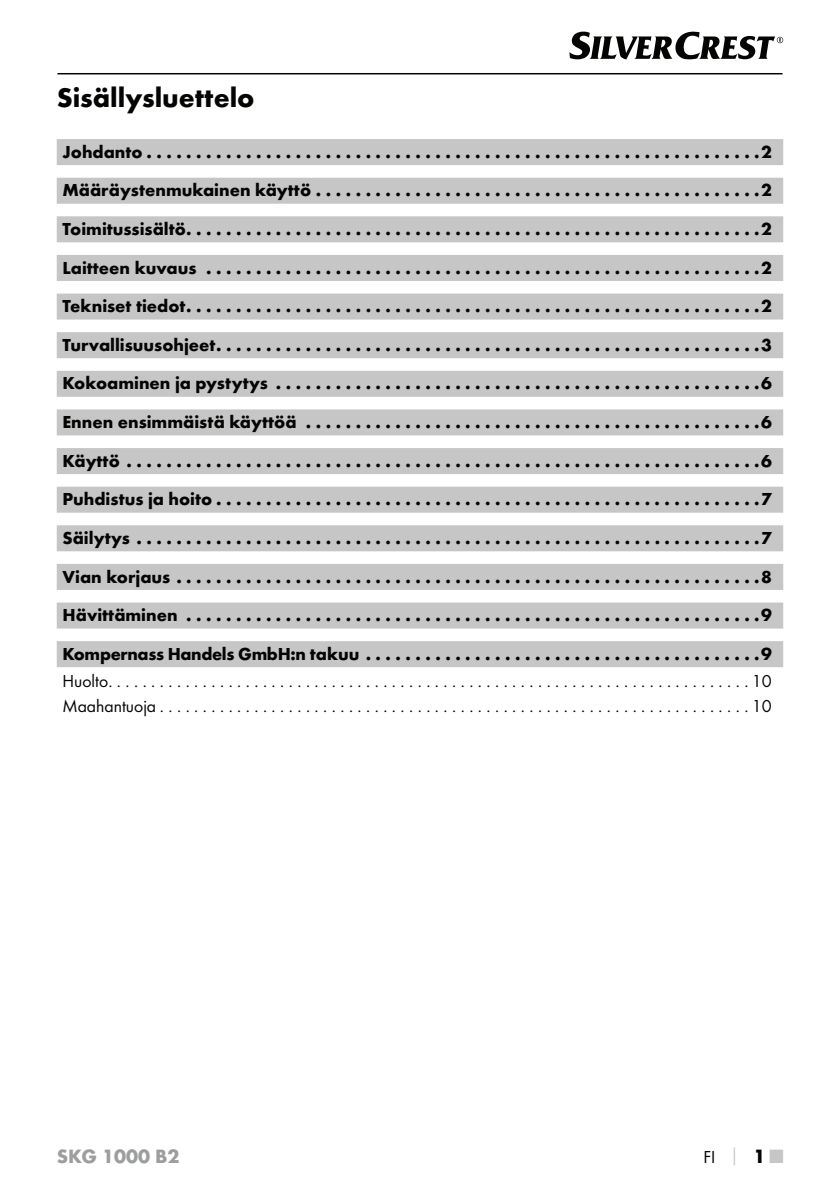
<style>
.page{position:relative;width:840px;height:1191px;background:#fff}
.page>*{position:absolute;margin:0;border:0;box-sizing:border-box;transform-origin:0 0}
.t1{font:700 28px "Futura";color:#040503}
.t2{font:700 20px "Futura";color:#9c9e9d}
.t3{font:700 18px/38.6px "Futura";color:#040503;text-align:justify}
.t4{font:18px/24.4px "Futura Boo";color:#040503}
.s1{font-family:"Futura";font-weight:700;color:#c6c6c6}
.s2{font-family:"Futura";font-weight:700;font-size:20px}
.s3{font-family:"Futura";font-weight:700;font-size:20px;color:#c6c6c6}
</style>
<div class="page">
<hr style="left:57px;top:73px;width:725px;height:1px;background:#040503">
<svg style="left:569px;top:32px;width:213px;height:28px"></svg>
<div style="left:57px;top:139px;width:725px;height:26px;background:#c6c6c6"></div>
<div style="left:57px;top:178px;width:725px;height:26px;background:#c6c6c6"></div>
<div style="left:57px;top:216px;width:725px;height:26px;background:#c6c6c6"></div>
<div style="left:57px;top:255px;width:725px;height:26px;background:#c6c6c6"></div>
<div style="left:57px;top:293px;width:725px;height:26px;background:#c6c6c6"></div>
<div style="left:57px;top:332px;width:725px;height:26px;background:#c6c6c6"></div>
<div style="left:57px;top:371px;width:725px;height:26px;background:#c6c6c6"></div>
<div style="left:57px;top:409px;width:725px;height:26px;background:#c6c6c6"></div>
<div style="left:57px;top:448px;width:725px;height:26px;background:#c6c6c6"></div>
<div style="left:57px;top:487px;width:725px;height:26px;background:#c6c6c6"></div>
<div style="left:57px;top:525px;width:725px;height:26px;background:#c6c6c6"></div>
<div style="left:57px;top:564px;width:725px;height:26px;background:#c6c6c6"></div>
<div style="left:57px;top:602px;width:725px;height:26px;background:#c6c6c6"></div>
<div style="left:57px;top:641px;width:725px;height:26px;background:#c6c6c6"></div>
<h1 class="t1" style="left:57px;top:87px;width:199px">Sisällysluettelo</h1>
<p class="t3" style="left:62px;top:134px;width:710px">Johdanto ..............................................................2<br>Määräystenmukainen käyttö .............................................2<br>Toimitussisältö ..........................................................2<br>Laitteen kuvaus ........................................................2<br>Tekniset tiedot ..........................................................2<br>Turvallisuusohjeet .......................................................3<br>Kokoaminen ja pystytys .................................................6<br>Ennen ensimmäistä käyttöä ..............................................6<br>Käyttö ................................................................6<br>Puhdistus ja hoito .......................................................7<br>Säilytys ...............................................................7<br>Vian korjaus ...........................................................8<br>Hävittäminen ..........................................................9<br>Kompernass Handels GmbH:n takuu ........................................9</p>
<p class="t4" style="left:62px;top:670px;width:710px">Huolto ...........................................................................10<br>Maahantuoja .....................................................................10</p>
<p class="t2" style="left:57px;top:1148px;width:124px">SKG 1000 B2</p>
<p class="t4" style="left:703px;top:1145px;width:81px">FI <span class="s1">│</span> <span class="s2">1</span><span class="s3">■</span></p>
</div>
